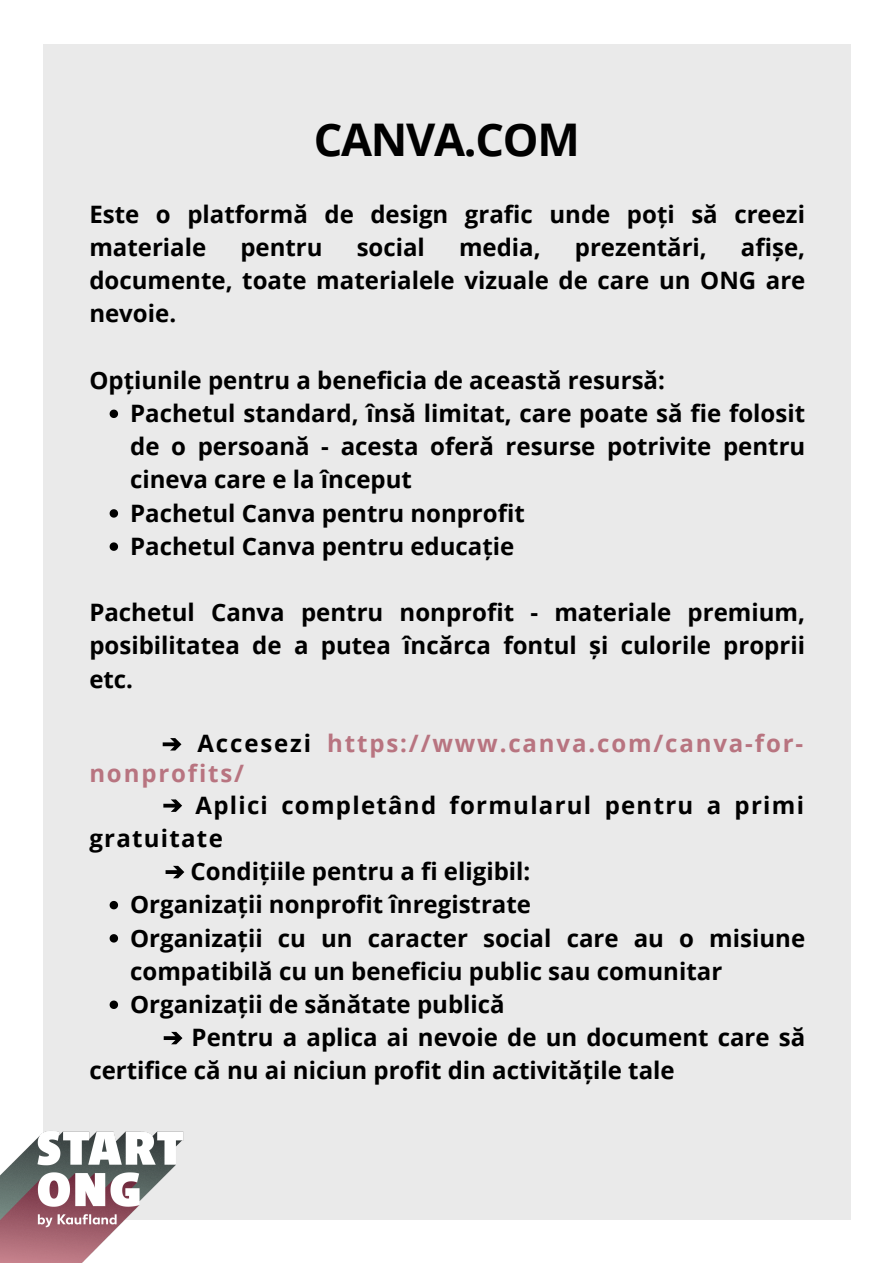
<style>
.page{position:relative;width:893px;height:1263px;background:#fff}
.page>*{position:absolute;margin:0;border:0;box-sizing:border-box;transform-origin:0 0}
.t1{font:700 45px "Open Sans";letter-spacing:-.03em;color:#000}
.t2{font:700 24px/33.2px "Open Sans";color:#000;text-align:justify}
.t3{font:700 24px/29.8px "Open Sans";letter-spacing:.075em;color:#b87480}
.t4{font:700 24px/33.2px "Open Sans";letter-spacing:.055em;color:#000}
.s1{font-family:"DejaVu Sans";font-weight:400;color:rgb(0 0 0/0)}
.s2{color:#000}
</style>
<div class="page">
<div style="left:43px;top:44px;width:807px;height:1175px;background:#eaeaea"></div>
<img style="left:0;top:1131px;width:189px;height:132px">
<svg style="left:110px;top:410px;width:8px;height:8px"></svg>
<svg style="left:110px;top:509px;width:8px;height:9px"></svg>
<svg style="left:110px;top:542px;width:8px;height:9px"></svg>
<svg style="left:110px;top:901px;width:8px;height:8px"></svg>
<svg style="left:110px;top:934px;width:8px;height:8px"></svg>
<svg style="left:110px;top:1000px;width:8px;height:9px"></svg>
<svg style="left:163px;top:738px;width:18px;height:12px"></svg>
<svg style="left:163px;top:799px;width:19px;height:13px"></svg>
<svg style="left:166px;top:866px;width:18px;height:12px"></svg>
<svg style="left:164px;top:1032px;width:18px;height:12px"></svg>
<p class="t1" style="left:314px;top:108px;width:267px">CANVA.COM</p>
<p class="t2" style="left:89px;top:197px;width:717px">Este o platformă de design grafic unde poți să creezi materiale</p>
<p class="t2" style="left:240px;top:230px;width:84px">pentru</p>
<p class="t2" style="left:357px;top:230px;width:70px">social</p>
<p class="t2" style="left:459px;top:230px;width:83px">media,</p>
<p class="t2" style="left:575px;top:230px;width:134px">prezentări,</p>
<p class="t2" style="left:89px;top:230px;width:717px;text-indent:651px">afișe, documente, toate materialele vizuale de care un ONG are nevoie.</p>
<p class="t2" style="left:89px;top:363px;width:577px">Opțiunile pentru a beneficia de această resursă:</p>
<p class="t2" style="left:130px;top:396px;width:676px">Pachetul standard, însă limitat, care poate să fie folosit de o persoană - acesta oferă resurse potrivite pentru cineva care e la început</p>
<p class="t2" style="left:130px;top:496px;width:396px">Pachetul Canva pentru nonprofit</p>
<p class="t2" style="left:130px;top:529px;width:385px">Pachetul Canva pentru educație</p>
<p class="t2" style="left:89px;top:595px;width:717px">Pachetul Canva pentru nonprofit - materiale premium, posibilitatea de a putea încărca fontul și culorile proprii etc.</p>
<p class="t3" style="left:89px;top:728px;width:715px;text-indent:72px"><span class="s1">➔</span> <span class="s2">Accesezi</span> https://www.canva.com/canva-for&shy;nonprofits/</p>
<p class="t4" style="left:89px;top:788px;width:716px;text-indent:73px"><span class="s1">➔</span> Aplici completând formularul pentru a primi gratuitate</p>
<p class="t2" style="left:164px;top:854px;width:368px"><span class="s1">➔</span> Condițiile pentru a fi eligibil:</p>
<p class="t2" style="left:130px;top:887px;width:402px">Organizații nonprofit înregistrate</p>
<p class="t2" style="left:130px;top:920px;width:676px">Organizații cu un caracter social care au o misiune compatibilă cu un beneficiu public sau comunitar</p>
<p class="t2" style="left:130px;top:987px;width:376px">Organizații de sănătate publică</p>
<p class="t2" style="left:89px;top:1020px;width:717px;text-indent:73px"><span class="s1">➔</span> Pentru a aplica ai nevoie de un document care să certifice că nu ai niciun profit din activitățile tale</p>
</div>
